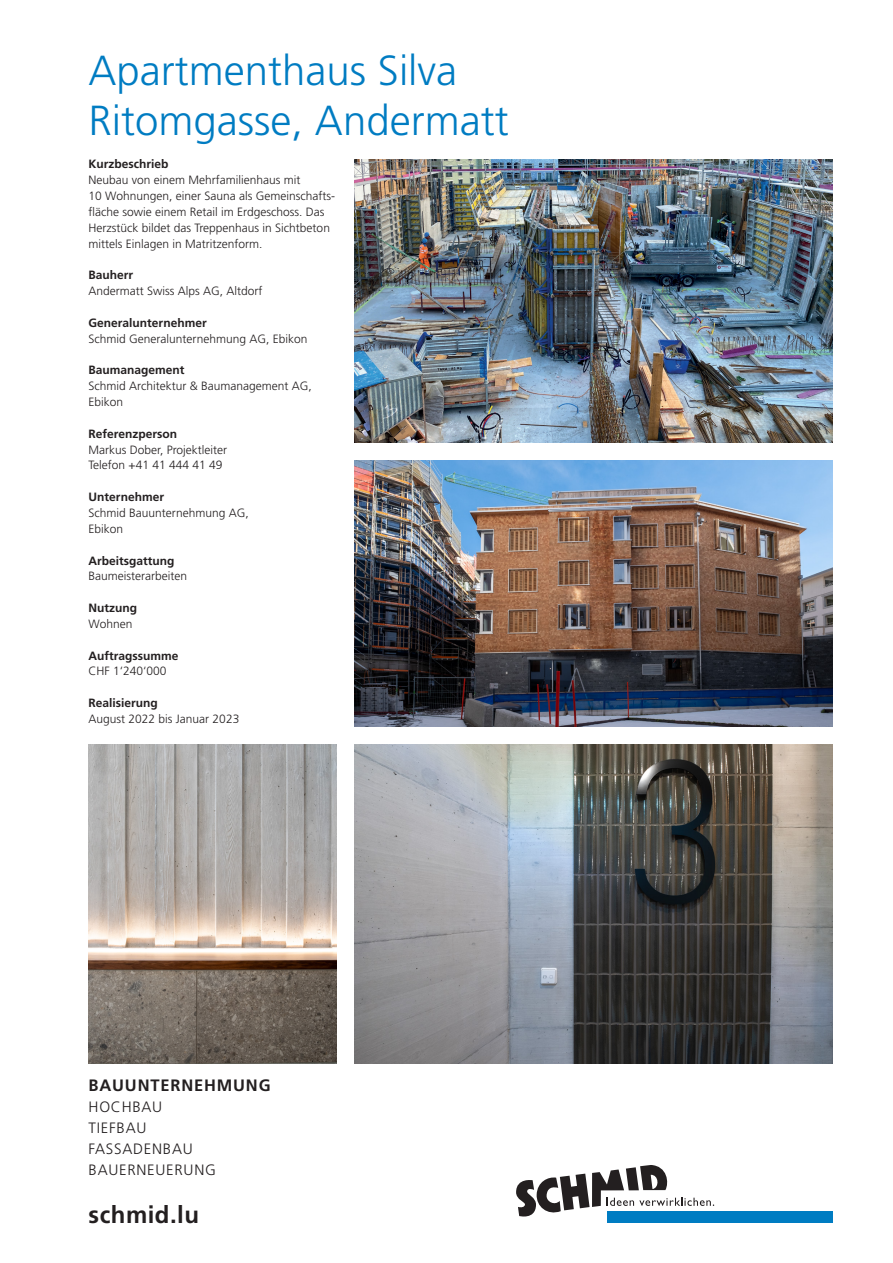
<style>
.page{position:relative;width:893px;height:1263px;background:#fff}
.page>*{position:absolute;margin:0;border:0;box-sizing:border-box;transform-origin:0 0}
.t1{font:300 42px/50.4px "Frutiger LT Std";color:#007cc2}
.t2{font:700 24px "Frutiger LT Std";letter-spacing:.02em;color:#231f20}
.t3{font:700 16.5px "Frutiger LT Std";letter-spacing:.05em;color:#231f20}
.t4{font:300 15px/21px "Frutiger LT Std";letter-spacing:.05em;color:#231f20}
.t5{font:300 12px/15.9px "Frutiger LT Std";color:#231f20}
.t6{font:700 12px "Frutiger LT Std";color:#231f20}
</style>
<div class="page">
<div style="left:607px;top:1211px;width:226px;height:11px;background:#007cc2"></div>
<svg style="left:516px;top:1165px;width:198px;height:52px"></svg>
<img style="left:354px;top:744px;width:479px;height:319px">
<img style="left:354px;top:461px;width:479px;height:265px">
<img style="left:89px;top:744px;width:248px;height:319px">
<img style="left:354px;top:159px;width:479px;height:284px">
<h1 class="t1" style="left:89px;top:46px;width:422px">Apartmenthaus Silva<br>Ritomgasse, Andermatt</h1>
<p class="t6" style="left:89px;top:157px;width:82px">Kurzbeschrieb</p>
<p class="t5" style="left:89px;top:172px;width:248px">Neubau von einem Mehrfamilienhaus mit<br>10 Wohnungen, einer Sauna als Gemeinschafts&shy;fläche sowie einem Retail im Erdgeschoss. Das Herzstück bildet das Treppenhaus in Sichtbeton mittels Einlagen in Matritzenform.</p>
<p class="t6" style="left:89px;top:268px;width:46px">Bauherr</p>
<p class="t5" style="left:89px;top:283px;width:176px">Andermatt Swiss Alps AG, Altdorf</p>
<p class="t6" style="left:89px;top:316px;width:120px">Generalunternehmer</p>
<p class="t5" style="left:89px;top:331px;width:220px">Schmid Generalunternehmung AG, Ebikon</p>
<p class="t6" style="left:89px;top:363px;width:98px">Baumanagement</p>
<p class="t5" style="left:89px;top:378px;width:225px">Schmid Architektur &amp; Baumanagement AG,<br>Ebikon</p>
<p class="t6" style="left:89px;top:427px;width:90px">Referenzperson</p>
<p class="t5" style="left:89px;top:442px;width:140px">Markus Dober, Projektleiter<br>Telefon +41 41 444 41 49</p>
<p class="t6" style="left:89px;top:490px;width:77px">Unternehmer</p>
<p class="t5" style="left:89px;top:505px;width:162px">Schmid Bauunternehmung AG,<br>Ebikon</p>
<p class="t6" style="left:89px;top:553px;width:88px">Arbeitsgattung</p>
<p class="t5" style="left:89px;top:568px;width:100px">Baumeisterarbeiten</p>
<p class="t6" style="left:89px;top:601px;width:50px">Nutzung</p>
<p class="t5" style="left:89px;top:616px;width:45px">Wohnen</p>
<p class="t6" style="left:89px;top:648px;width:92px">Auftragssumme</p>
<p class="t5" style="left:89px;top:663px;width:80px">CHF 1‘240‘000</p>
<p class="t6" style="left:89px;top:696px;width:71px">Realisierung</p>
<p class="t5" style="left:89px;top:711px;width:152px">August 2022 bis Januar 2023</p>
<h3 class="t3" style="left:89px;top:1075px;width:184px">BAUUNTERNEHMUNG</h3>
<p class="t4" style="left:89px;top:1096px;width:129px">HOCHBAU<br>TIEFBAU<br>FASSADENBAU<br>BAUERNEUERUNG</p>
<h2 class="t2" style="left:89px;top:1200px;width:112px">schmid.lu</h2>
</div>
